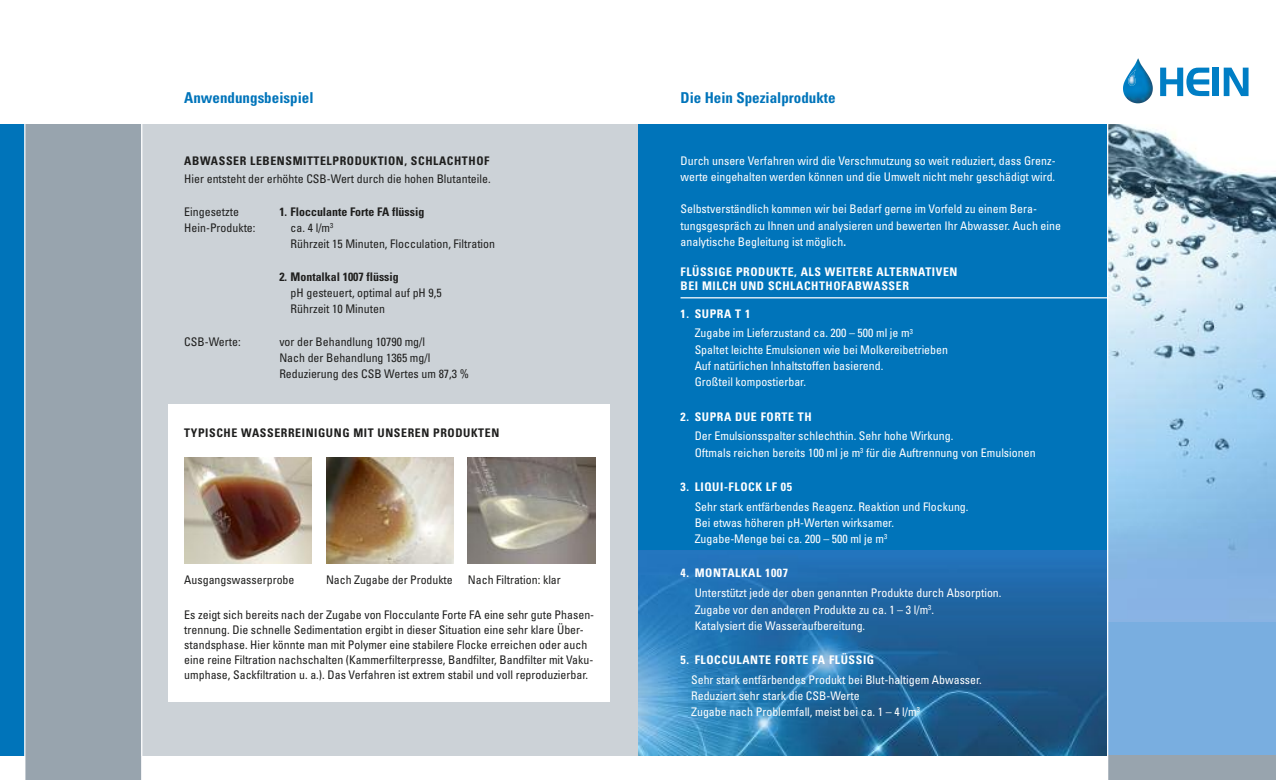
<style>
.page{position:relative;width:1276px;height:780px;background:#fff}
.page>*{position:absolute;margin:0;border:0;box-sizing:border-box;transform-origin:0 0}
.t1{font:700 condensed 15px "Univers";color:#0074ba}
.t2{font:condensed 11.88px/16.2px "Univers";color:#fff}
.t3{font:condensed 11.88px/16.2px "Univers";color:#1f1f1e}
.t4{font:700 condensed 11.88px/13.8px "Univers";letter-spacing:.05em;color:#fff}
.t5{font:700 condensed 11.88px "Univers";letter-spacing:.05em;color:#1f1f1e}
.t6{font:700 condensed 11.88px "Univers";color:#1f1f1e}
.s1{font-weight:700}
</style>
<div class="page">
<div style="left:638px;top:124px;width:477px;height:507px;background:#0074ba"></div>
<img style="left:638px;top:631px;width:469px;height:124px">
<img style="left:638px;top:550px;width:469px;height:81px">
<div style="left:1107px;top:579px;width:169px;height:201px;background:#98a4ae"></div>
<div style="left:1107px;top:589px;width:169px;height:166px;background:#79aee0"></div>
<img style="left:1108px;top:124px;width:168px;height:498px">
<img style="left:1108px;top:524px;width:168px;height:96px">
<hr style="left:1107px;top:106px;width:1px;height:674px;background:#fff">
<div style="left:0;top:124px;width:25px;height:631px;background:#0074ba"></div>
<div style="left:25px;top:124px;width:117px;height:656px;background:#98a4ae"></div>
<hr style="left:24px;top:106px;width:1px;height:674px;background:#fff">
<div style="left:142px;top:124px;width:496px;height:631px;background:#ccd2d7"></div>
<svg style="left:1160px;top:68px;width:49px;height:28px"></svg>
<div style="left:1213px;top:68px;width:6px;height:28px;background:#007ec5"></div>
<svg style="left:1223px;top:68px;width:25px;height:28px"></svg>
<svg style="left:1123px;top:59px;width:29px;height:44px"></svg>
<hr style="left:141px;top:106px;width:1px;height:674px;background:#fff">
<hr style="left:680px;top:297px;width:427px;height:1px;background:#fff">
<div style="left:168px;top:404px;width:441px;height:298px;background:#fff"></div>
<img style="left:184px;top:457px;width:128px;height:107px">
<img style="left:326px;top:457px;width:128px;height:107px">
<img style="left:468px;top:457px;width:127px;height:106px">
<p class="t1" style="left:184px;top:92px;width:131px">Anwendungsbeispiel</p>
<p class="t1" style="left:680px;top:92px;width:157px">Die Hein Spezialprodukte</p>
<p class="t5" style="left:184px;top:156px;width:307px">ABWASSER LEBENSMITTELPRODUKTION, SCHLACHTHOF</p>
<p class="t3" style="left:184px;top:172px;width:308px">Hier entsteht der erhöhte CSB-Wert durch die hohen Blutanteile.</p>
<p class="t3" style="left:184px;top:204px;width:56px">Eingesetzte</p>
<p class="t6" style="left:279px;top:207px;width:146px">1. Flocculante Forte FA flüssig</p>
<p class="t3" style="left:184px;top:221px;width:73px">Hein-Produkte:</p>
<p class="t3" style="left:291px;top:221px;width:206px">ca. 4 l/m<sup>3<br></sup>Rührzeit 15 Minuten, Flocculation, Filtration</p>
<p class="t6" style="left:279px;top:272px;width:121px">2. Montalkal 1007 flüssig</p>
<p class="t3" style="left:291px;top:286px;width:153px">pH gesteuert, optimal auf pH 9,5<br>Rührzeit 10 Minuten</p>
<p class="t3" style="left:184px;top:334px;width:58px">CSB-Werte:</p>
<p class="t3" style="left:279px;top:334px;width:191px">vor der Behandlung 10790 mg/l<br>Nach der Behandlung 1365 mg/l<br>Reduzierung des CSB Wertes um 87,3 %</p>
<p class="t5" style="left:184px;top:428px;width:316px">TYPISCHE WASSERREINIGUNG MIT UNSEREN PRODUKTEN</p>
<p class="t3" style="left:184px;top:572px;width:112px">Ausgangswasserprobe</p>
<p class="t3" style="left:184px;top:608px;width:411px;line-height:15px">Es zeigt sich bereits nach der Zugabe von Flocculante Forte FA eine sehr gute Phasen&shy;trennung. Die schnelle Sedimentation ergibt in dieser Situation eine sehr klare Über&shy;standsphase. Hier könnte man mit Polymer eine stabilere Flocke erreichen oder auch eine reine Filtration nachschalten (Kammerfilterpresse, Bandfilter, Bandfilter mit Vaku&shy;umphase, Sackfiltration u. a.). Das Verfahren ist extrem stabil und voll reproduzierbar.</p>
<p class="t3" style="left:326px;top:572px;width:128px">Nach Zugabe der Produkte</p>
<p class="t3" style="left:468px;top:572px;width:94px">Nach Filtration: klar</p>
<p class="t2" style="left:680px;top:153px;width:377px">Durch unsere Verfahren wird die Verschmutzung so weit reduziert, dass Grenz&shy;werte eingehalten werden können und die Umwelt nicht mehr geschädigt wird.</p>
<p class="t2" style="left:680px;top:202px;width:382px">Selbstverständlich kommen wir bei Bedarf gerne im Vorfeld zu einem Bera&shy;tungsgespräch zu Ihnen und analysieren und bewerten Ihr Abwasser. Auch eine analytische Begleitung ist möglich<span class="s1">.</span></p>
<p class="t4" style="left:680px;top:266px;width:278px">FLÜSSIGE PRODUKTE, ALS WEITERE ALTERNATIVEN<br>BEI MILCH UND SCHLACHTHOFABWASSER</p>
<p class="t2" style="left:694px;top:304px;width:220px;line-height:19.8px;text-indent:-14px"><span class="s1">1. SUPRA T 1<br></span>Zugabe im Lieferzustand ca. 200 – 500 ml je m<sup>3</sup></p>
<p class="t2" style="left:694px;top:342px;width:255px">Spaltet leichte Emulsionen wie bei Molkereibetrieben<br>Auf natürlichen Inhaltstoffen basierend.<br>Großteil kompostierbar.</p>
<p class="t4" style="left:680px;top:410px;width:133px">2. SUPRA DUE FORTE TH</p>
<p class="t2" style="left:694px;top:429px;width:342px">Der Emulsionsspalter schlechthin. Sehr hohe Wirkung.<br>Oftmals reichen bereits 100 ml je m<sup>3</sup> für die Auftrennung von Emulsionen</p>
<p class="t4" style="left:680px;top:480px;width:113px">3. LIQUI-FLOCK LF 05</p>
<p class="t2" style="left:694px;top:499px;width:275px">Sehr stark entfärbendes Reagenz. Reaktion und Flockung.<br>Bei etwas höheren pH-Werten wirksamer.<br>Zugabe-Menge bei ca. 200 – 500 ml je m<sup>3</sup></p>
<p class="t4" style="left:680px;top:567px;width:109px">4. MONTALKAL 1007</p>
<p class="t2" style="left:694px;top:586px;width:308px">Unterstützt jede der oben genannten Produkte durch Absorption.<br>Zugabe vor den anderen Produkte zu ca. 1 – 3 l/m<sup>3</sup>.<br>Katalysiert die Wasseraufbereitung.</p>
<p class="t4" style="left:680px;top:654px;width:195px">5. FLOCCULANTE FORTE FA FLÜSSIG</p>
<p class="t2" style="left:691px;top:672px;width:292px">Sehr stark entfärbendes Produkt bei Blut-haltigem Abwasser.<br>Reduziert sehr stark die CSB-Werte<br>Zugabe nach Problemfall, meist bei ca. 1 – 4 l/m<sup>3</sup></p>
</div>
